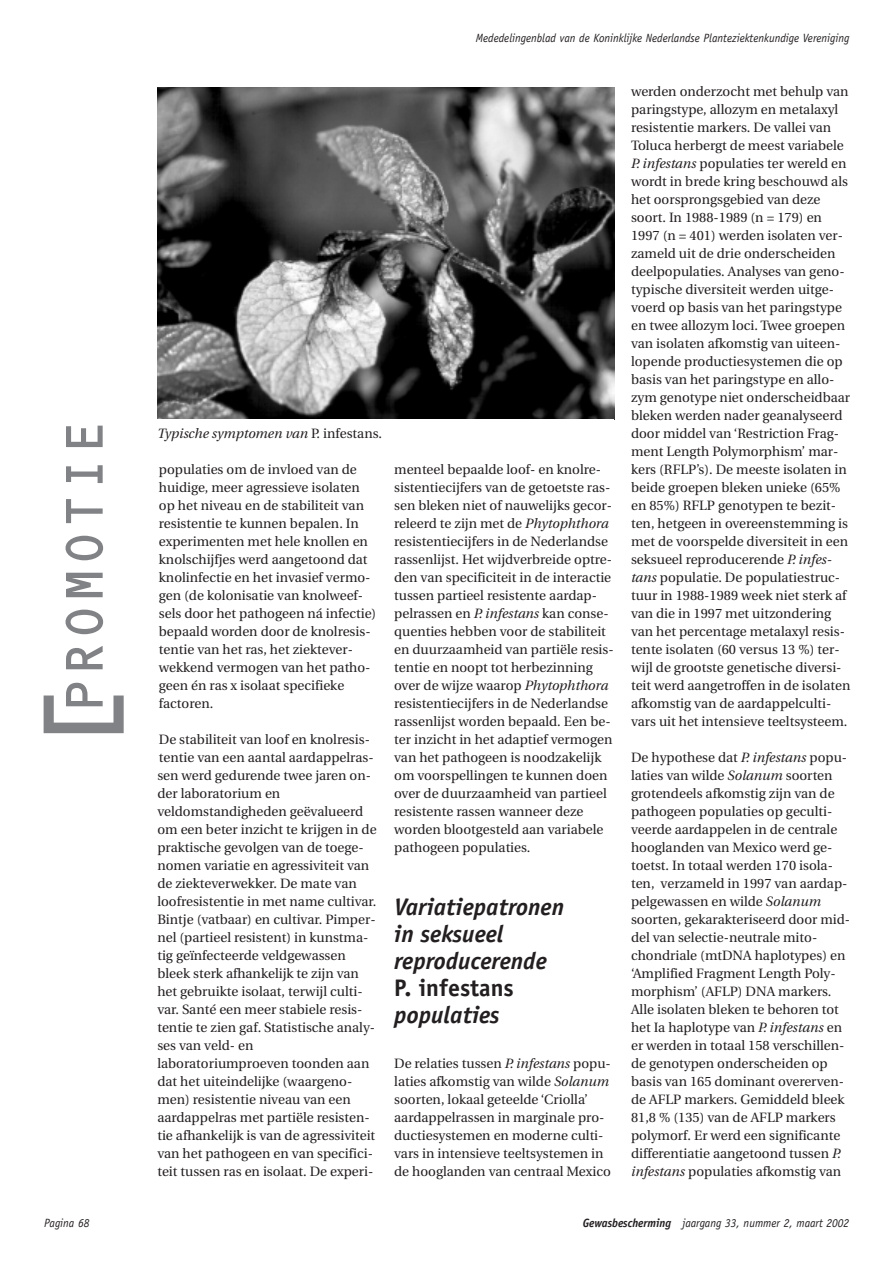
<style>
.page{position:relative;width:893px;height:1262px;background:#fff}
.page>*{position:absolute;margin:0;border:0;box-sizing:border-box;transform-origin:0 0}
.t1{font:108px "OCR C Regular";color:#808285;scale:.95 1}
.t2{font:54px "OCR C Regular";color:#808285;scale:.95 1}
.t3{font:italic 700 24px/27px "Officina Sans";color:#231f20}
.t4{font:700 24px "Officina Sans";color:#231f20}
.t5{font:13.5px/18px "Utopia";color:#231f20}
.t6{font:italic 13.5px "Utopia";color:#231f20}
.t7{font:italic 12px "Officina Sans";color:#231f20;scale:.95 1}
.s1{font-style:normal}
.s2{font-style:italic}
.s3{font-weight:700}
</style>
<div class="page">
<img style="left:157px;top:87px;width:457px;height:332px">
<h2 class="t2" style="left:66px;top:714px;width:313px;rotate:-90deg">PROMOTIE</h2>
<h1 class="t1" style="left:50px;top:751px;width:79px;rotate:-90deg">[</h1>
<p class="t7" style="left:476px;top:33px;width:394px">Mededelingenblad van de Koninklijke Nederlandse Planteziektenkundige Vereniging</p>
<p class="t6" style="left:157px;top:428px;width:226px">Typische symptomen van <span class="s1">P. infestans.</span></p>
<p class="t5" style="left:159px;top:461px;width:219px">populaties om de invloed van de huidige, meer agressieve isolaten op het niveau en de stabiliteit van resistentie te kunnen bepalen. In experimenten met hele knollen en knolschijfjes werd aangetoond dat knolinfectie en het invasief vermo&shy;gen (de kolonisatie van knolweef&shy;sels door het pathogeen ná infectie) bepaald worden door de knolresis&shy;tentie van het ras, het ziektever&shy;wekkend vermogen van het patho&shy;geen én ras x isolaat specifieke factoren.</p>
<p class="t5" style="left:157px;top:731px;width:221px">De stabiliteit van loof en knolresis&shy;tentie van een aantal aardappelras&shy;sen werd gedurende twee jaren on&shy;der laboratorium en veldomstandigheden geëvalueerd om een beter inzicht te krijgen in de praktische gevolgen van de toege&shy;nomen variatie en agressiviteit van de ziekteverwekker. De mate van loofresistentie in met name cultivar.<br>Bintje (vatbaar) en cultivar. Pimper&shy;nel (partieel resistent) in kunstma&shy;tig geïnfecteerde veldgewassen bleek sterk afhankelijk te zijn van het gebruikte isolaat, terwijl culti&shy;var. Santé een meer stabiele resis&shy;tentie te zien gaf. Statistische analy&shy;ses van veld- en laboratoriumproeven toonden aan dat het uiteindelijke (waargeno&shy;men) resistentie niveau van een aardappelras met partiële resisten&shy;tie afhankelijk is van de agressiviteit van het pathogeen en van specifici&shy;teit tussen ras en isolaat. De experi-</p>
<p class="t5" style="left:394px;top:461px;width:221px">menteel bepaalde loof- en knolre&shy;sistentiecijfers van de getoetste ras&shy;sen bleken niet of nauwelijks gecor&shy;releerd te zijn met de <span class="s2">Phytophthora </span>resistentiecijfers in de Nederlandse rassenlijst. Het wijdverbreide optre&shy;den van specificiteit in de interactie tussen partieel resistente aardap&shy;pelrassen en <span class="s2">P. infestans</span> kan conse&shy;quenties hebben voor de stabiliteit en duurzaamheid van partiële resis&shy;tentie en noopt tot herbezinning over de wijze waarop <span class="s2">Phytophthora </span>resistentiecijfers in de Nederlandse rassenlijst worden bepaald. Een be&shy;ter inzicht in het adaptief vermogen van het pathogeen is noodzakelijk om voorspellingen te kunnen doen over de duurzaamheid van partieel resistente rassen wanneer deze worden blootgesteld aan variabele pathogeen populaties.</p>
<h3 class="t3" style="left:394px;top:895px;width:171px">Variatiepatronen in seksueel reproducerende</h3>
<h3 class="t4" style="left:394px;top:978px;width:121px">P. infestans</h3>
<h3 class="t3" style="left:394px;top:1003px;width:107px">populaties</h3>
<p class="t5" style="left:394px;top:1055px;width:218px">De relaties tussen <span class="s2">P. infestans</span> popu&shy;laties afkomstig van wilde <span class="s2">Solanum </span>soorten, lokaal geteelde ‘Criolla’ aardappelrassen in marginale pro&shy;ductiesystemen en moderne culti&shy;vars in intensieve teeltsystemen in de hooglanden van centraal Mexico</p>
<p class="t5" style="left:631px;top:83px;width:221px">werden onderzocht met behulp van paringstype, allozym en metalaxyl resistentie markers. De vallei van Toluca herbergt de meest variabele <span class="s2">P. infestans</span> populaties ter wereld en wordt in brede kring beschouwd als het oorsprongsgebied van deze soort. In 1988-1989 (n = 179) en 1997 (n = 401) werden isolaten ver&shy;zameld uit de drie onderscheiden deelpopulaties. Analyses van geno&shy;typische diversiteit werden uitge&shy;voerd op basis van het paringstype en twee allozym loci. Twee groepen van isolaten afkomstig van uiteen&shy;lopende productiesystemen die op basis van het paringstype en allo&shy;zym genotype niet onderscheidbaar bleken werden nader geanalyseerd door middel van ‘Restriction Frag&shy;ment Length Polymorphism’ mar&shy;kers (RFLP’s). De meeste isolaten in beide groepen bleken unieke (65% en 85%) RFLP genotypen te bezit&shy;ten, hetgeen in overeenstemming is met de voorspelde diversiteit in een seksueel reproducerende <span class="s2">P. infes&shy;tans</span> populatie. De populatiestruc&shy;tuur in 1988-1989 week niet sterk af van die in 1997 met uitzondering van het percentage metalaxyl resis&shy;tente isolaten (60 versus 13 %) ter&shy;wijl de grootste genetische diversi&shy;teit werd aangetroffen in de isolaten afkomstig van de aardappelculti&shy;vars uit het intensieve teeltsysteem.</p>
<p class="t5" style="left:631px;top:749px;width:221px">De hypothese dat <span class="s2">P. infestans</span> popu&shy;laties van wilde <span class="s2">Solanum</span> soorten grotendeels afkomstig zijn van de pathogeen populaties op geculti&shy;veerde aardappelen in de centrale hooglanden van Mexico werd ge&shy;toetst. In totaal werden 170 isola&shy;ten, verzameld in 1997 van aardap&shy;pelgewassen en wilde <span class="s2">Solanum </span>soorten, gekarakteriseerd door mid&shy;del van selectie-neutrale mito&shy;chondriale (mtDNA haplotypes) en ‘Amplified Fragment Length Poly&shy;morphism’ (AFLP) DNA markers.<br>Alle isolaten bleken te behoren tot het Ia haplotype van <span class="s2">P. infestans</span> en er werden in totaal 158 verschillen&shy;de genotypen onderscheiden op basis van 165 dominant overerven&shy;de AFLP markers. Gemiddeld bleek 81,8 % (135) van de AFLP markers polymorf. Er werd een significante differentiatie aangetoond tussen <span class="s2">P. infestans</span> populaties afkomstig van</p>
<p class="t7" style="left:44px;top:1218px;width:49px">Pagina 68</p>
<p class="t7" style="left:582px;top:1218px;width:282px"><span class="s3">Gewasbescherming</span> jaargang 33, nummer 2, maart 2002</p>
</div>
